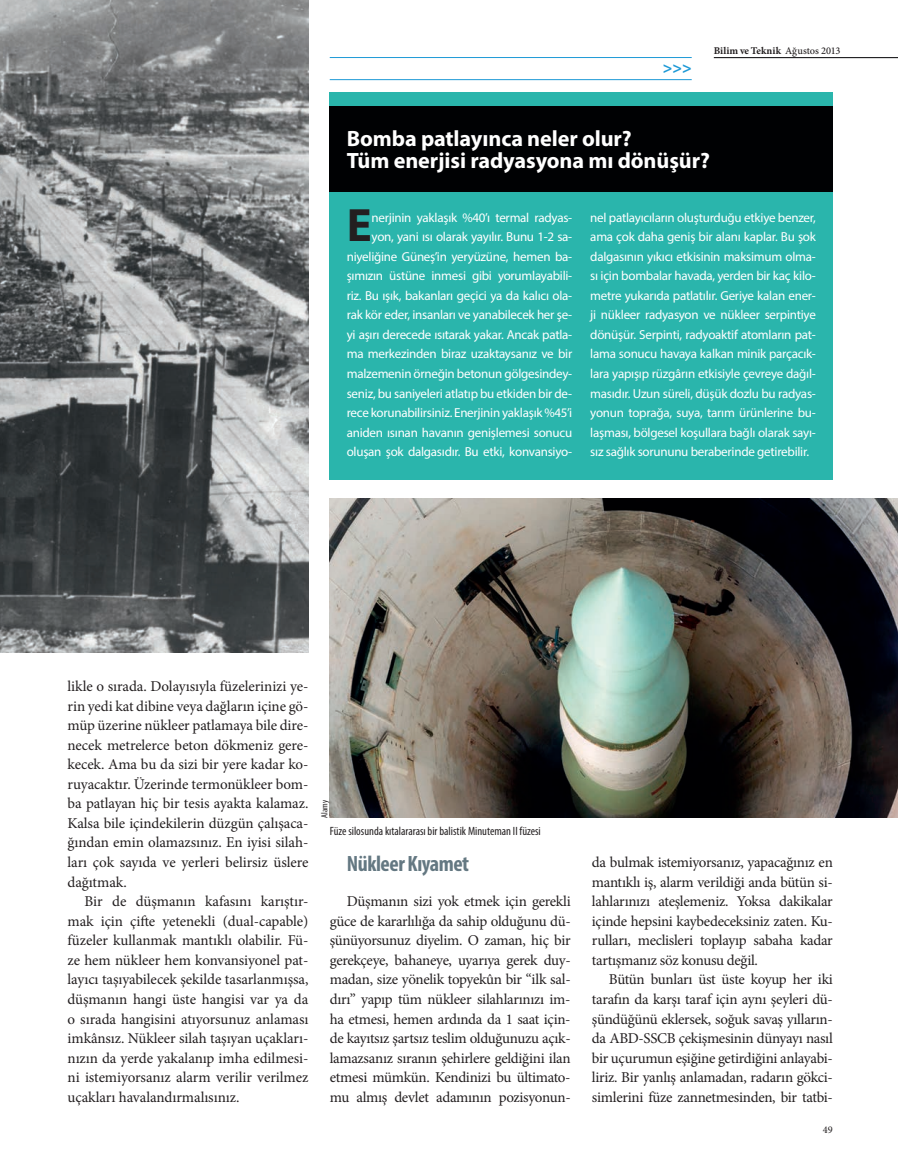
<style>
.page{position:relative;width:898px;height:1170px;background:#fff}
.page>*{position:absolute;margin:0;border:0;box-sizing:border-box;transform-origin:0 0}
.t1{font:700 46.95px "Myriad Pro";color:#231f20}
.t2{font:700 22.2px/22.2px "Myriad Pro";letter-spacing:-.005em;color:#fff}
.t3{font:700 condensed 22.2px "Myriad Pro";letter-spacing:-.02em;color:#647882}
.t4{font:700 16.2px "Myriad Pro";color:#1d99d6}
.t5{font:15px/19.5px "Minion Pro";letter-spacing:-.015em;color:#231f20;text-align:justify}
.t6{font:13.05px/19.5px "Myriad Pro";letter-spacing:-.02em;color:#fff;text-align:right}
.t7{font:condensed 12px "Myriad Pro";color:#231f20}
.t8{font:700 10.35px "Minion Pro";letter-spacing:.005em;color:#231f20}
.t9{font:10.35px "Minion Pro";color:#231f20}
.t10{font:condensed 9px "Myriad Pro";color:#231f20}
.s1{font-weight:500}
</style>
<div class="page">
<hr style="left:330px;top:79px;width:362px;height:1px;background:#1d99d6">
<hr style="left:330px;top:57px;width:362px;height:1px;background:#1d99d6">
<hr style="left:714px;top:57px;width:184px;height:1px;background:#000103">
<img style="left:0;top:0;width:308px;height:652px">
<img style="left:330px;top:499px;width:568px;height:319px">
<div style="left:330px;top:92px;width:503px;height:387px;background:#2ab5ac"></div>
<div style="left:330px;top:106px;width:503px;height:86px;background:#000103"></div>
<svg style="left:0;top:0;width:5px;height:3px"></svg>
<p class="t4" style="left:663px;top:57px;width:30px">&gt;&gt;&gt;</p>
<p class="t8" style="left:714px;top:43px;width:128px">Bilim ve Teknik <span class="s1">Ağustos 2013</span></p>
<h2 class="t2" style="left:347px;top:127px;width:365px">Bomba patlayınca neler olur?<br>Tüm enerjisi radyasyona mı dönüşür?</h2>
<h1 class="t1" style="left:347px;top:195px;width:27px">E</h1>
<p class="t6" style="left:347px;top:207px;width:227px">nerjinin yaklaşık %40’ı termal radyas&shy;yon, yani ısı olarak yayılır. Bunu 1-2 sa&shy;niyeliğine Güneş’in yeryüzüne, hemen ba&shy;şımızın üstüne inmesi gibi yorumlayabili&shy;riz. Bu ışık, bakanları geçici ya da kalıcı ola&shy;rak kör eder, insanları ve yanabilecek her şe&shy;yi aşırı derecede ısıtarak yakar. Ancak patla&shy;ma merkezinden biraz uzaktaysanız ve bir malzemenin örneğin betonun gölgesindey&shy;seniz, bu saniyeleri atlatıp bu etkiden bir de&shy;rece korunabilirsiniz. Enerjinin yaklaşık %45’i aniden ısınan havanın genişlemesi sonucu oluşan şok dalgasıdır. Bu etki, konvansiyo-</p>
<p class="t6" style="left:590px;top:207px;width:227px;text-align:justify">nel patlayıcıların oluşturduğu etkiye benzer, ama çok daha geniş bir alanı kaplar. Bu şok dalgasının yıkıcı etkisinin maksimum olma&shy;sı için bombalar havada, yerden bir kaç kilo&shy;metre yukarıda patlatılır. Geriye kalan ener&shy;ji nükleer radyasyon ve nükleer serpintiye dönüşür. Serpinti, radyoaktif atomların pat&shy;lama sonucu havaya kalkan minik parçacık&shy;lara yapışıp rüzgârın etkisiyle çevreye dağıl&shy;masıdır. Uzun süreli, düşük dozlu bu radyas&shy;yonun toprağa, suya, tarım ürünlerine bu&shy;laşması, bölgesel koşullara bağlı olarak sayı&shy;sız sağlık sorununu beraberinde getirebilir.</p>
<p class="t5" style="left:68px;top:677px;width:242px">likle o sırada. Dolayısıyla füzelerinizi ye&shy;rin yedi kat dibine veya dağların içine gö&shy;müp üzerine nükleer patlamaya bile dire&shy;necek metrelerce beton dökmeniz gere&shy;kecek. Ama bu da sizi bir yere kadar ko&shy;ruyacaktır. Üzerinde termonükleer bom&shy;ba patlayan hiç bir tesis ayakta kalamaz.<br>Kalsa bile içindekilerin düzgün çalışaca&shy;ğından emin olamazsınız. En iyisi silah&shy;ları çok sayıda ve yerleri belirsiz üslere dağıtmak.</p>
<p class="t5" style="left:68px;top:892px;width:242px;text-indent:17px">Bir de düşmanın kafasını karıştır&shy;mak için çifte yetenekli (dual-capable) füzeler kullanmak mantıklı olabilir. Fü&shy;ze hem nükleer hem konvansiyonel pat&shy;layıcı taşıyabilecek şekilde tasarlanmışsa, düşmanın hangi üste hangisi var ya da o sırada hangisini atıyorsunuz anlaması imkânsız. Nükleer silah taşıyan uçakları&shy;nızın da yerde yakalanıp imha edilmesi&shy;ni istemiyorsanız alarm verilir verilmez uçakları havalandırmalısınız.</p>
<p class="t10" style="left:319px;top:818px;width:19px;rotate:-90deg">Alamy</p>
<p class="t7" style="left:330px;top:823px;width:213px">Füze silosunda kıtalararası bir balistik Minuteman II füzesi</p>
<h2 class="t3" style="left:347px;top:849px;width:124px">Nükleer Kıyamet</h2>
<p class="t5" style="left:330px;top:892px;width:242px;text-indent:17px">Düşmanın sizi yok etmek için gerekli güce de kararlılığa da sahip olduğunu dü&shy;şünüyorsunuz diyelim. O zaman, hiç bir gerekçeye, bahaneye, uyarıya gerek duy&shy;madan, size yönelik topyekûn bir “ilk sal&shy;dırı” yapıp tüm nükleer silahlarınızı im&shy;ha etmesi, hemen ardında da 1 saat için&shy;de kayıtsız şartsız teslim olduğunuzu açık&shy;lamazsanız sıranın şehirlere geldiğini ilan etmesi mümkün. Kendinizi bu ültimato&shy;mu almış devlet adamının pozisyonun-</p>
<p class="t5" style="left:592px;top:853px;width:242px">da bulmak istemiyorsanız, yapacağınız en mantıklı iş, alarm verildiği anda bütün si&shy;lahlarınızı ateşlemeniz. Yoksa dakikalar içinde hepsini kaybedeceksiniz zaten. Ku&shy;rulları, meclisleri toplayıp sabaha kadar tartışmanız söz konusu değil.</p>
<p class="t5" style="left:592px;top:970px;width:242px;text-indent:17px">Bütün bunları üst üste koyup her iki tarafın da karşı taraf için aynı şeyleri dü&shy;şündüğünü eklersek, soğuk savaş yılların&shy;da ABD-SSCB çekişmesinin dünyayı nasıl bir uçurumun eşiğine getirdiğini anlayabi&shy;liriz. Bir yanlış anlamadan, radarın gökci&shy;simlerini füze zannetmesinden, bir tatbi-</p>
<p class="t9" style="left:823px;top:1123px;width:11px">49</p>
</div>
